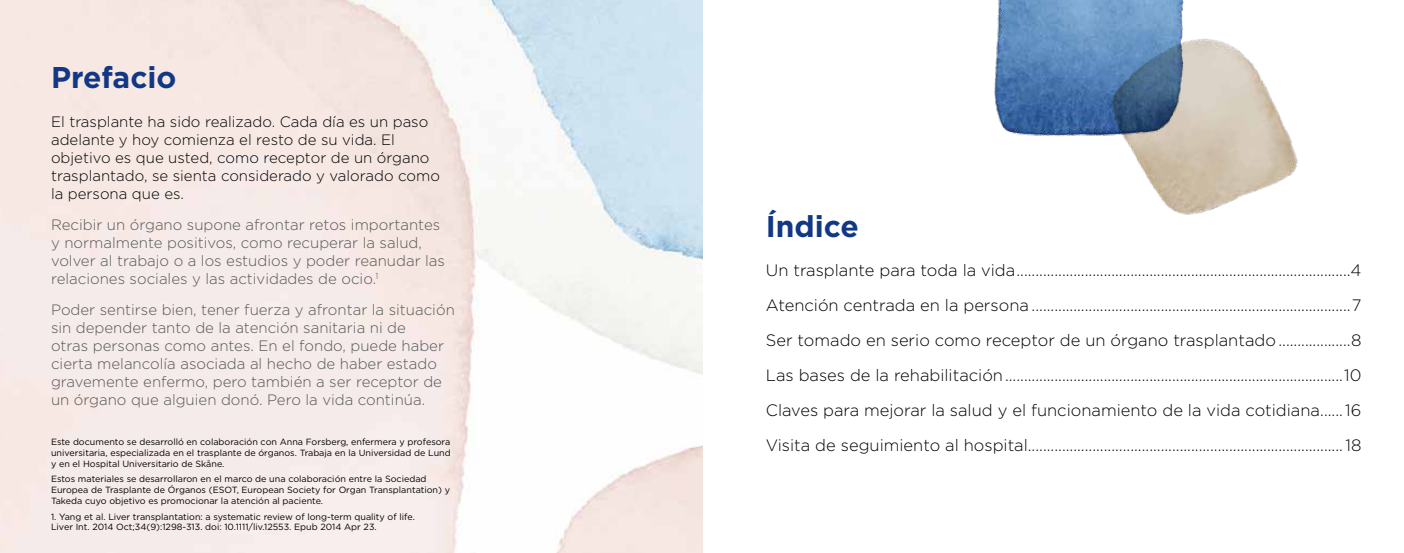
<style>
.page{position:relative;width:1404px;height:553px;background:#fff}
.page>*{position:absolute;margin:0;border:0;box-sizing:border-box;transform-origin:0 0}
.t1{font:700 30px "Gotham";color:#123885}
.t2{font:300 16.5px/35px "Gotham";color:#000;text-align:justify}
.t3{font:300 15px/18px "Gotham";color:#555756}
.t4{font:300 15px/18px "Gotham";color:#000}
.t5{font:9px/10.8px "Gotham";color:#000}
</style>
<div class="page">
<img style="left:994px;top:0;width:80px;height:136px">
<img style="left:0;top:0;width:702px;height:553px">
<img style="left:1074px;top:0;width:224px;height:215px">
<h1 class="t1" style="left:51px;top:57px;width:127px">Prefacio</h1>
<p class="t4" style="left:51px;top:112px;width:390px">El trasplante ha sido realizado. Cada día es un paso adelante y hoy comienza el resto de su vida. El objetivo es que usted, como receptor de un órgano trasplantado, se sienta considerado y valorado como la persona que es.</p>
<p class="t3" style="left:51px;top:215px;width:395px">Recibir un órgano supone afrontar retos importantes y normalmente positivos, como recuperar la salud, volver al trabajo o a los estudios y poder reanudar las relaciones sociales y las actividades de ocio.<sup>1</sup></p>
<p class="t3" style="left:51px;top:300px;width:405px">Poder sentirse bien, tener fuerza y afrontar la situación sin depender tanto de la atención sanitaria ni de<br>otras personas como antes. En el fondo, puede haber cierta melancolía asociada al hecho de haber estado gravemente enfermo, pero también a ser receptor de un órgano que alguien donó. Pero la vida continúa.</p>
<p class="t5" style="left:51px;top:436px;width:401px;text-align:justify">Este documento se desarrolló en colaboración con Anna Forsberg, enfermera y profesora universitaria, especializada en el trasplante de órganos. Trabaja en la Universidad de Lund y en el Hospital Universitario de Skåne.</p>
<p class="t5" style="left:51px;top:473px;width:400px">Estos materiales se desarrollaron en el marco de una colaboración entre la Sociedad<br>Europea de Trasplante de Órganos (ESOT, European Society for Organ Transplantation) y<br>Takeda cuyo objetivo es promocionar la atención al paciente.</p>
<p class="t5" style="left:51px;top:511px;width:365px">1. Yang et al. Liver transplantation: a systematic review of long-term quality of life.<br>Liver Int. 2014 Oct;34(9):1298-313. doi: 10.1111/liv.12553. Epub 2014 Apr 23.</p>
<h1 class="t1" style="left:765px;top:206px;width:95px">Índice</h1>
<p class="t2" style="left:765px;top:252px;width:597px">Un trasplante para toda la vida........................................................................................4<br>Atención centrada en la persona ....................................................................................7<br>Ser tomado en serio como receptor de un órgano trasplantado...................8<br>Las bases de la rehabilitación.........................................................................................10<br>Claves para mejorar la salud y el funcionamiento de la vida cotidiana......16<br>Visita de seguimiento al hospital...................................................................................18</p>
</div>
